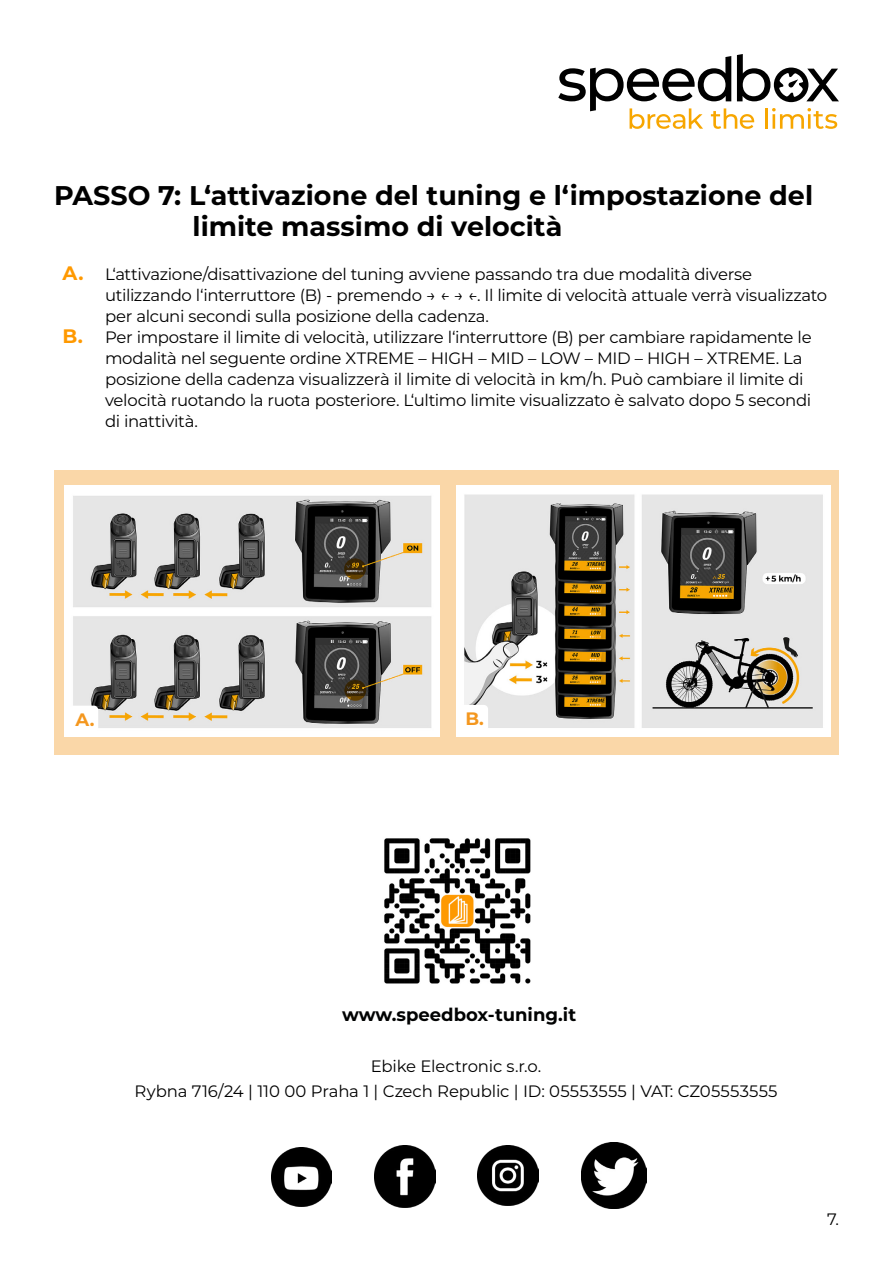
<style>
.page{position:relative;width:893px;height:1263px;background:#fff}
.page>*{position:absolute;margin:0;border:0;box-sizing:border-box;transform-origin:0 0}
.t1{font:700 27px/31.5px "Montserrat";color:#000}
.t2{font:700 18px "Montserrat";color:#010202}
.t3{font:700 18px "Montserrat";color:#f4971e}
.t4{font:16.5px/25.5px "Montserrat";letter-spacing:-.02em;color:#000;text-align:center}
.s1{font-weight:700;font-size:19.5px;color:#f90}
</style>
<div class="page">
<svg style="left:558px;top:54px;width:281px;height:75px"></svg>
<img style="left:384px;top:838px;width:147px;height:146px">
<img style="left:271px;top:1147px;width:60px;height:60px">
<img style="left:374px;top:1146px;width:61px;height:61px">
<img style="left:477px;top:1145px;width:61px;height:61px">
<img style="left:581px;top:1143px;width:66px;height:65px">
<div style="left:54px;top:470px;width:785px;height:285px;background:#fad7a8"></div>
<img style="left:65px;top:486px;width:374px;height:251px">
<img style="left:456px;top:486px;width:374px;height:251px">
<div style="left:69px;top:706px;width:29px;height:26px;background:#fff;border-radius:4px"></div>
<div style="left:459px;top:705px;width:29px;height:27px;background:#fff;border-radius:4px"></div>
<h1 class="t1" style="left:193px;top:178px;width:622px;text-indent:-139px">PASSO 7: L‘attivazione del tuning e l‘impostazione del limite massimo di velocità</h1>
<p class="t4" style="left:63px;top:261px;width:691px"><span class="s1">A.</span> L‘attivazione/disattivazione del tuning avviene passando tra due modalità diverse</p>
<p class="t4" style="left:105px;top:282px;width:724px">utilizzando l‘interruttore (B) - premendo → ← → ←. Il limite di velocità attuale verrà visualizzato</p>
<p class="t4" style="left:105px;top:303px;width:386px">per alcuni secondi sulla posizione della cadenza.</p>
<p class="t4" style="left:63px;top:324px;width:751px"><span class="s1">B.</span> Per impostare il limite di velocità, utilizzare l‘interruttore (B) per cambiare rapidamente le</p>
<p class="t4" style="left:105px;top:345px;width:699px">modalità nel seguente ordine XTREME – HIGH – MID – LOW – MID – HIGH – XTREME. La</p>
<p class="t4" style="left:105px;top:366px;width:700px">posizione della cadenza visualizzerà il limite di velocità in km/h. Può cambiare il limite di</p>
<p class="t4" style="left:105px;top:387px;width:708px">velocità ruotando la ruota posteriore. L‘ultimo limite visualizzato è salvato dopo 5 secondi</p>
<p class="t4" style="left:105px;top:408px;width:94px">di inattività.</p>
<p class="t3" style="left:75px;top:706px;width:21px">A.</p>
<p class="t3" style="left:465px;top:705px;width:20px">B.</p>
<p class="t2" style="left:342px;top:1001px;width:235px">www.speedbox-tuning.it</p>
<p class="t4" style="left:135px;top:1052px;width:645px">Ebike Electronic s.r.o.<br>Rybna 716/24 | 110 00 Praha 1 | Czech Republic | ID: 05553555 | VAT: CZ05553555</p>
<p class="t4" style="left:827px;top:1205px;width:13px">7.</p>
</div>
